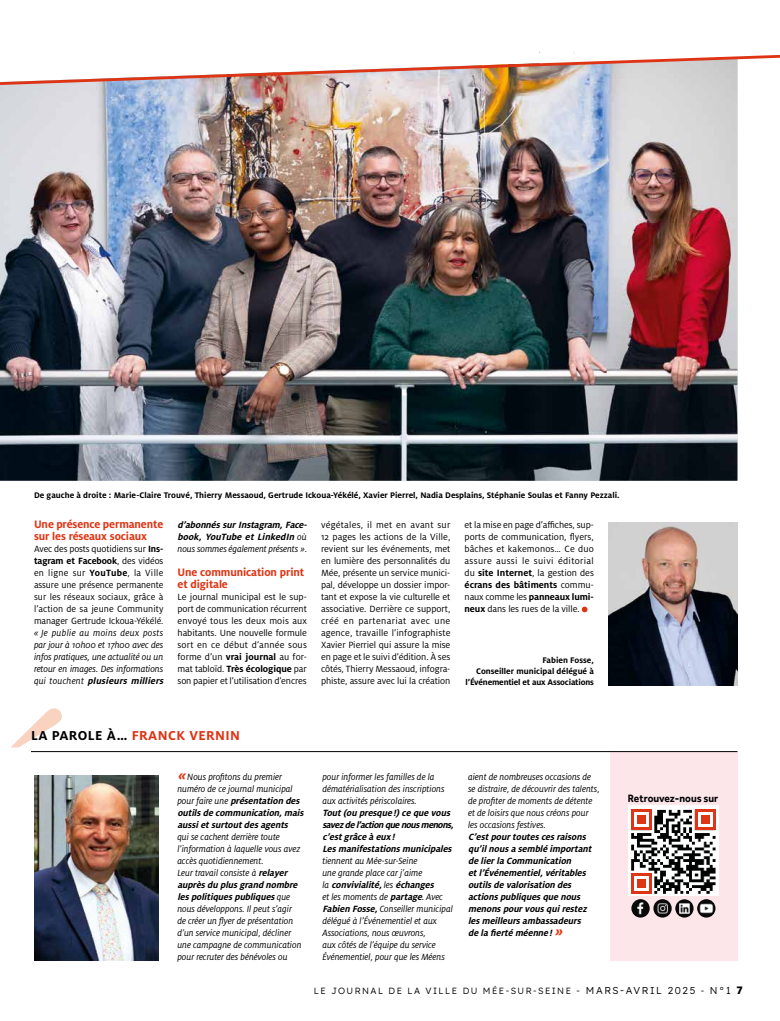
<style>
.page{position:relative;width:780px;height:1021px;background:#fff}
.page>*{position:absolute;margin:0;border:0;box-sizing:border-box;transform-origin:0 0}
.t1{font:700 14.3px "Milo OT";letter-spacing:.03em;color:#de3414}
.t2{font:700 12px/12px "Milo OT";letter-spacing:-.01em;color:#de3414}
.t3{font:700 11px "Effra";color:#000;scale:.93 1}
.t4{font:10px/12px "Milo OT";letter-spacing:-.01em;color:#000;text-align:justify}
.t5{font:italic 10px/12px "Milo OT";letter-spacing:-.005em;color:#000}
.t6{font:italic 700 10px/12px "Milo OT";color:#000}
.t7{font:700 9px/11px "Milo OT";color:#000;text-align:right}
.t8{font:300 9px "Readex Pro";letter-spacing:.16em;color:#000}
.s1{font-weight:700}
.s2{font-weight:400}
.s3{font-weight:400;font-style:normal}
.s4{color:#000}
.s5{font-size:15px;color:#de3414}
.s6{font-size:10px}
.s7{font-family:"Effra";font-weight:800;font-size:12px}
</style>
<div class="page">
<img style="left:0;top:52px;width:737px;height:429px">
<img style="left:0;top:55px;width:780px;height:30px">
<div style="left:609px;top:751px;width:128px;height:209px;background:#fce6ea"></div>
<svg style="left:11px;top:708px;width:51px;height:39px"></svg>
<hr style="left:31px;top:751px;width:706px;height:1px;background:#000">
<svg style="left:581px;top:606px;width:6px;height:6px"></svg>
<img style="left:608px;top:522px;width:129px;height:163px">
<img style="left:675px;top:899px;width:18px;height:18px;border-radius:9px">
<img style="left:697px;top:899px;width:18px;height:18px;border-radius:9px">
<img style="left:631px;top:899px;width:18px;height:18px;border-radius:9px">
<img style="left:653px;top:899px;width:18px;height:18px;border-radius:9px">
<div style="left:628px;top:805px;width:91px;height:90px;background:#fff"></div>
<img style="left:631px;top:809px;width:85px;height:85px">
<div style="left:632px;top:809px;width:20px;height:20px;background:#de3516"></div>
<div style="left:634px;top:812px;width:15px;height:14px;background:#fff"></div>
<div style="left:637px;top:815px;width:9px;height:9px;background:#de3516"></div>
<div style="left:695px;top:809px;width:20px;height:20px;background:linear-gradient(to right,#de3516,#de3516)"></div>
<div style="left:698px;top:812px;width:14px;height:14px;background:#fff"></div>
<div style="left:700px;top:815px;width:9px;height:9px;background:#de3516"></div>
<div style="left:632px;top:873px;width:20px;height:20px;background:linear-gradient(to right,#de3516,#de3516)"></div>
<div style="left:634px;top:875px;width:15px;height:15px;background:#fff"></div>
<div style="left:637px;top:878px;width:9px;height:9px;background:#de3516"></div>
<img style="left:34px;top:775px;width:125px;height:185px">
<p class="t7" style="left:34px;top:489px;width:587px">De gauche à droite : Marie-Claire Trouvé, Thierry Messaoud, Gertrude Ickoua-Yékélé, Xavier Pierrel, Nadia Desplains, Stéphanie Soulas et Fanny Pezzali.</p>
<p class="t2" style="left:34px;top:518px;width:131px">Une présence permanente sur les réseaux sociaux</p>
<p class="t4" style="left:34px;top:543px;width:131px">Avec des posts quotidiens sur <span class="s1">Ins&shy;tagram et Facebook</span>, des vidéos en ligne sur <span class="s1">YouTube</span>, la Ville assure une présence permanente sur les réseaux sociaux, grâce à l’action de sa jeune Community manager Gertrude Ickoua-Yékélé.</p>
<p class="t5" style="left:34px;top:627px;width:133px">« Je publie au moins deux posts par jour à 10h00 et 17h00 avec des infos pratiques, une actualité ou un retour en images. Des informations q u i t o u c h e n t <span class="s1">plusieurs milliers</span></p>
<p class="t6" style="left:177px;top:519px;width:133px">d’abonnéssurInstagram,Face&shy;book, YouTube et LinkedIn <span class="s2">o ù nous sommes également présents »</span><span class="s3">.</span></p>
<p class="t2" style="left:177px;top:566px;width:128px">Une communication print et digitale</p>
<p class="t4" style="left:177px;top:591px;width:131px">Le journal municipal est le sup&shy;port de communication récurrent envoyé tous les deux mois aux habitants. Une nouvelle formule sort en ce début d’année sous forme d’un <span class="s1">vrai journal</span> au for&shy;mat tabloïd. <span class="s1">Très écologique</span> par son papier et l’utilisation d’encres</p>
<p class="t4" style="left:321px;top:519px;width:131px">végétales, il met en avant sur 12 pages les actions de la Ville, revient sur les événements, met en lumière des personnalités du Mée, présente un service munici&shy;pal, développe un dossier impor&shy;tant et expose la vie culturelle et associative. Derrière ce support, créé en partenariat avec une agence, travaille l’infographiste Xavier Pierriel qui assure la mise en page et le suivi d’édition. À ses côtés, Thierry Messaoud, infogra&shy;phiste, assure avec lui la création</p>
<p class="t4" style="left:464px;top:519px;width:131px">et la mise en page d’affiches, sup&shy;ports de communication, flyers, bâches et kakemonos… Ce duo assure aussi le suivi éditorial du <span class="s1">site Internet</span>, la gestion des <span class="s1">écrans des bâtiments</span> commu&shy;naux comme les <span class="s1">panneaux lumi&shy;neux</span> dans les rues de la ville.</p>
<p class="t7" style="left:465px;top:655px;width:130px">Fabien Fosse,<br>Conseiller municipal délégué à l’Événementiel et aux Associations</p>
<h1 class="t1" style="left:31px;top:727px;width:210px"><span class="s4">LA PAROLE À…</span> FRANCK VERNIN</h1>
<p class="t6" style="left:177px;top:771px;width:130px"><span class="s5">«</span><span class="s2">Nous profitons du premier numéro de ce journal municipal<br>p o u r fa i re u n e</span> présentation des outilsde communication,mais aussietsurtoutdesagents</p>
<p class="t5" style="left:177px;top:831px;width:126px">qui se cachent derrière toute l’information à laquelle vous avez accès quotidiennement.<br>Leur travail consiste à <span class="s1">relayer auprèsdu plusgrand nombre lespolitiquespubliques</span>q u e nous développons. Il peut s’agir de créer un flyer de présentation d’un service municipal, décliner une campagne de communication pour recruter des bénévoles ou</p>
<p class="t5" style="left:322px;top:771px;width:124px">pour informer les familles de la dématérialisation des inscriptions aux activités périscolaires.</p>
<p class="t6" style="left:322px;top:807px;width:135px">Tout(ou presque!)ce que vous savezdel’actionquenousmenons, c’estgrâce à eux!<br>Lesmanifestationsmunicipales</p>
<p class="t5" style="left:322px;top:855px;width:132px">tiennent au Mée-sur-Seine<br>une grande place car j’aime<br>l a <span class="s1">convivialité,</span>l e s <span class="s1">échanges<br></span>et les moments de <span class="s1">partage</span>. Avec<br><span class="s1">Fabien Fosse,</span>Conseiller municipal délégué à l’Événementiel et aux<br>Associations, nous œuvrons,<br>aux côtés de l’équipe du service<br>Événementiel, pour que les Méens</p>
<p class="t5" style="left:468px;top:771px;width:133px">aient de nombreuses occasions de se distraire, de découvrir des talents, de profiter de moments de détente et de loisirs que nous créons pour les occasions festives.</p>
<p class="t6" style="left:468px;top:831px;width:127px">C’estpourtoutescesraisons qu’ilnousa semblé important de lierla Communication etl’Événementiel,véritables outilsde valorisation des actionspubliquesque nous menonspourvousquirestez lesmeilleursambassadeurs de la fierté méenne! <span class="s5">»</span></p>
<p class="t3" style="left:628px;top:791px;width:99px">Retrouvez-nous sur</p>
<p class="t8" style="left:314px;top:983px;width:430px">LE JOURNAL DE LA VILLE DU MÉE-SUR-SEINE - <span class="s6">MARS-AVRIL 2025</span> - <span class="s6">N°1</span> <span class="s7">7</span></p>
</div>
